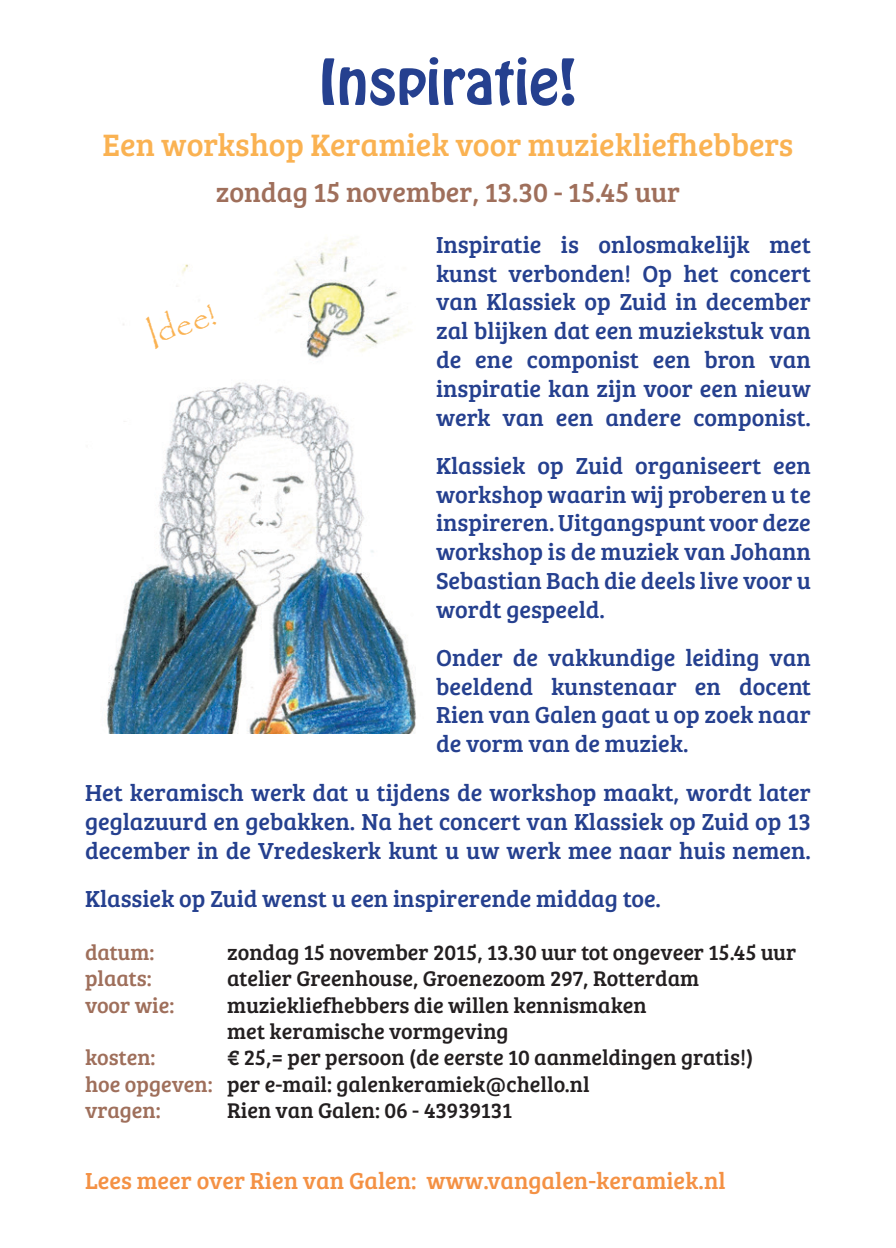
<style>
.page{position:relative;width:896px;height:1248px;background:#fff}
.page>*{position:absolute;margin:0;border:0;box-sizing:border-box;transform-origin:0 0}
.t1{font:56px "Hobo Std";color:#25408f}
.t2{font:34px "Papyrus";color:#fab252}
.t3{font:32px "Bree Serif";color:#fab252}
.t4{font:28px "Bree Serif";color:#9f6f5b}
.t5{font:24px/28.8px "Bree Serif";color:#25408f;text-align:justify}
.t6{font:24px "Bree Serif";color:#f49144}
.t7{font:22px/26.4px "Bree Serif";color:#231f20}
.t8{font:22px "Bree Serif";color:#9f6f5b}
.s1{color:#9f6f5b}
</style>
<div class="page">
<img style="left:107px;top:237px;width:309px;height:496px">
<h1 class="t1" style="left:319px;top:43px;width:260px">Inspiratie!</h1>
<h3 class="t3" style="left:103px;top:121px;width:692px">Een workshop Keramiek voor muziekliefhebbers</h3>
<p class="t4" style="left:216px;top:172px;width:466px">zondag 15 november, 13.30 - 15.45 uur</p>
<p class="t5" style="left:436px;top:229px;width:376px">Inspiratie is onlosmakelijk met kunst verbonden! Op het concert van Klassiek op Zuid in december zal blijken dat een muziekstuk van de ene componist een bron van inspiratie kan zijn voor een nieuw werk van een andere componist.</p>
<p class="t5" style="left:436px;top:449px;width:376px">Klassiek op Zuid organiseert een workshop waarin wij proberen u te inspireren. Uitgangspunt voor deze workshop is de muziek van Johann Sebastian Bach die deels live voor u wordt gespeeld.</p>
<p class="t5" style="left:436px;top:641px;width:376px">Onder de vakkundige leiding van beeldend kunstenaar en docent Rien van Galen gaat u op zoek naar de vorm van de muziek.</p>
<p class="t5" style="left:85px;top:777px;width:727px">Het keramisch werk dat u tijdens de workshop maakt, wordt later geglazuurd en gebakken. Na het concert van Klassiek op Zuid op 13 december in de Vredeskerk kunt u uw werk mee naar huis nemen.</p>
<p class="t5" style="left:85px;top:882px;width:577px">Klassiek op Zuid wenst u een inspirerende middag toe.</p>
<h2 class="t2" style="left:142px;top:315px;width:72px;rotate:-18deg">Idee!</h2>
<p class="t8" style="left:85px;top:935px;width:71px">datum:</p>
<p class="t7" style="left:227px;top:937px;width:571px">zondag 15 november 2015, 13.30 uur tot ongeveer 15.45 uur</p>
<p class="t8" style="left:85px;top:962px;width:68px">plaats:</p>
<p class="t7" style="left:227px;top:964px;width:474px">atelier Greenhouse, Groenezoom 297, Rotterdam</p>
<p class="t8" style="left:85px;top:988px;width:91px">voor wie:</p>
<p class="t7" style="left:227px;top:990px;width:421px">muziekliefhebbers die willen kennismaken met keramische vormgeving</p>
<p class="t8" style="left:85px;top:1041px;width:72px">kosten:</p>
<p class="t7" style="left:85px;top:1043px;width:670px;text-indent:142px">€ 25,= per persoon (de eerste 10 aanmeldingen gratis!) <span class="s1">hoe opgeven:</span> per e-mail: galenkeramiek@chello.nl<br><span class="s1">vragen:</span></p>
<p class="t7" style="left:227px;top:1096px;width:287px">Rien van Galen: 06 - 43939131</p>
<p class="t6" style="left:85px;top:1162px;width:642px">Lees meer over Rien van Galen: www.vangalen-keramiek.nl</p>
</div>
